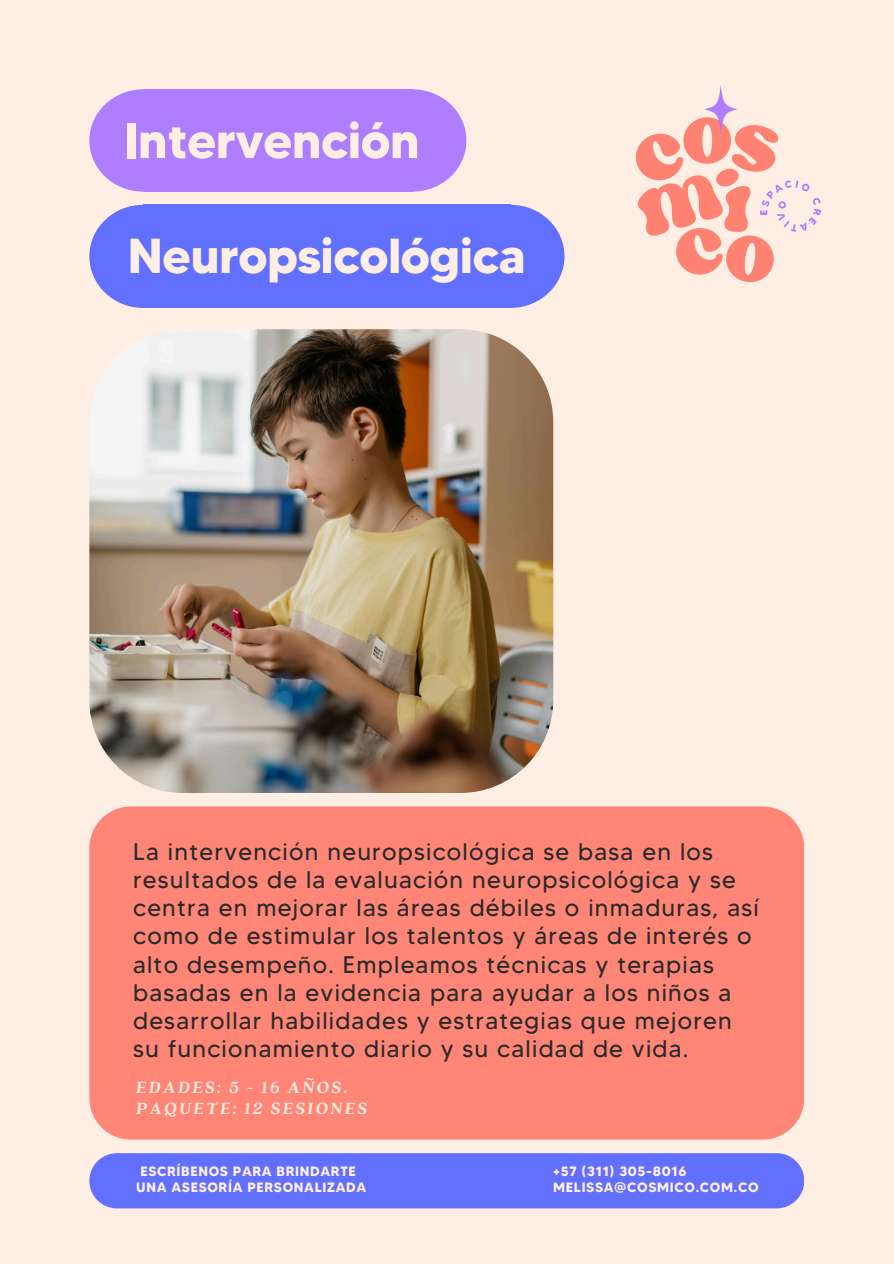
<style>
.page{position:relative;width:894px;height:1264px;background:#fff}
.page>*{position:absolute;margin:0;border:0;box-sizing:border-box;transform-origin:0 0}
.t1{font:700 50.1px "MADETOMMY";letter-spacing:-.01em;color:#ffeee3}
.t2{font:700 49.05px "MADETOMMY";letter-spacing:-.01em;color:#ffeee3}
.t3{font:24px/28.2px "MADETOMMY";letter-spacing:.05em;color:#2b2b2b}
.t4{font:italic 700 18px/21.3px "Quincy CF";letter-spacing:.13em;color:#ffeee3}
.t5{font:700 13.5px "MADETOMMY";letter-spacing:.05em;color:#ffeee3}
</style>
<div class="page">
<div style="left:0;top:0;width:893px;height:1263px;background:#ffeee3"></div>
<div style="left:89px;top:89px;width:108px;height:103px;background:#af7dff;border-radius:50%"></div>
<div style="left:358px;top:89px;width:108px;height:103px;background:#af7dff;border-radius:50%"></div>
<div style="left:143px;top:89px;width:269px;height:103px;background:#af7dff"></div>
<div style="left:89px;top:205px;width:108px;height:103px;background:#6170ff;border-radius:50%"></div>
<div style="left:456px;top:205px;width:108px;height:103px;background:#6170ff;border-radius:50%"></div>
<div style="left:143px;top:205px;width:367px;height:103px;background:#6170ff"></div>
<img style="left:89px;top:329px;width:464px;height:464px;border-radius:93px">
<div style="left:89px;top:806px;width:714px;height:333px;background:#ff8676"></div>
<img style="left:635px;top:85px;width:186px;height:198px">
<div style="left:89px;top:1153px;width:715px;height:55px;background:#6170ff;border-radius:28px"></div>
<h1 class="t1" style="left:124px;top:109px;width:297px">Intervención</h1>
<h1 class="t2" style="left:128px;top:225px;width:399px">Neuropsicológica</h1>
<p class="t3" style="left:133px;top:837px;width:627px">La intervención neuropsicológica se basa en los resultados de la evaluación neuropsicológica y se centra en mejorar las áreas débiles o inmaduras, así como de estimular los talentos y áreas de interés o alto desempeño. Empleamos técnicas y terapias basadas en la evidencia para ayudar a los niños a desarrollar habilidades y estrategias que mejoren su funcionamiento diario y su calidad de vida.</p>
<h2 class="t4" style="left:136px;top:1075px;width:232px">EDADES: 5 - 16 AÑOS.<br>PAQUETE: 12 SESIONES</h2>
<p class="t5" style="left:140px;top:1163px;width:217px">ESCRÍBENOS PARA BRINDARTE</p>
<p class="t5" style="left:136px;top:1178px;width:231px">UNA ASESORÍA PERSONALIZADA</p>
<p class="t5" style="left:553px;top:1163px;width:135px">+57 (311) 305-8016</p>
<p class="t5" style="left:553px;top:1178px;width:207px">MELISSA@COSMICO.COM.CO</p>
</div>
